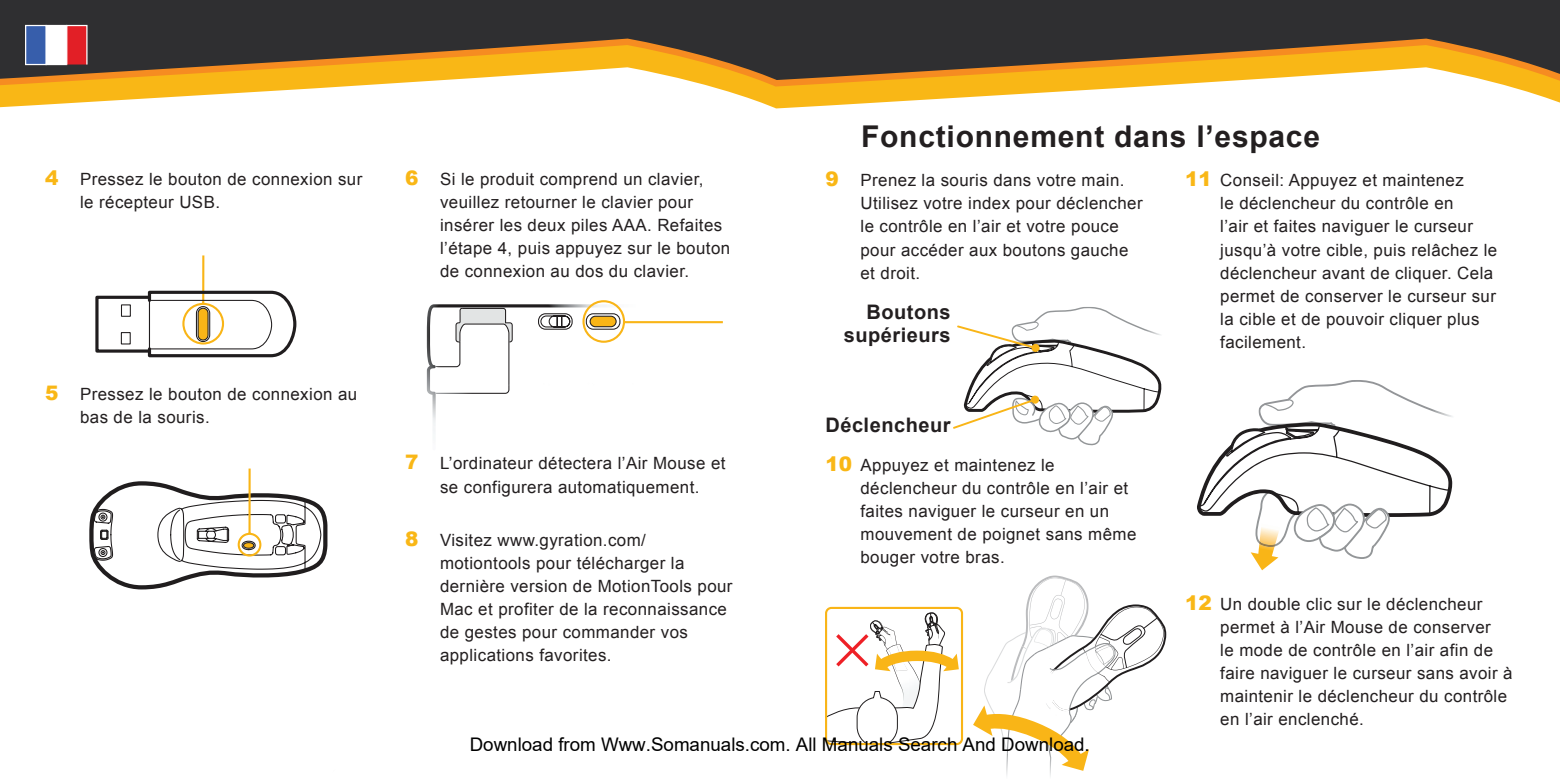
<style>
.page{position:relative;width:1560px;height:780px;background:#fff}
.page>*{position:absolute;margin:0;border:0;box-sizing:border-box;transform-origin:0 0}
.Body_Paragraph{font:700 30px "Arial";letter-spacing:.025em;color:#231f20}
.Body_Paragraph-2{font:700 20px/23px "Arial";letter-spacing:.025em;color:#231f20;text-align:right}
.t1{font:900 20px "Arial";color:#f9b716}
.t2{font:18.75px "Arial";color:#000}
.French_Numbered_Sect{font:17px/23px "Arial";letter-spacing:.025em;color:#231f20}
</style>
<div class="page">
<svg style="left:0;top:92px;width:780px;height:17px"></svg>
<div style="left:0;top:0;width:780px;height:35px;background:#2f2f31"></div>
<svg style="left:780px;top:92px;width:779px;height:17px"></svg>
<div style="left:780px;top:0;width:779px;height:35px;background:#2f2f31"></div>
<svg style="left:0;top:35px;width:1559px;height:57px;background:#a68441"></svg>
<div style="left:46px;top:26px;width:21px;height:38px;background:#fff"></div>
<div style="left:26px;top:26px;width:20px;height:38px;background:#375eab"></div>
<div style="left:25px;top:25px;width:22px;height:40px;border:1px solid #fff"></div>
<div style="left:67px;top:26px;width:20px;height:38px;background:#e21f26"></div>
<div style="left:66px;top:25px;width:21px;height:40px;border:1px solid #fff"></div>
<div style="left:95px;top:296px;width:56px;height:56px;border:3px solid #201d1e"></div>
<svg style="left:120px;top:255px;width:177px;height:103px"></svg>
<svg style="left:89px;top:468px;width:239px;height:122px"></svg>
<img style="left:427px;top:304px;width:110px;height:130px">
<svg style="left:537px;top:300px;width:186px;height:43px"></svg>
<img style="left:1034px;top:307px;width:92px;height:14px">
<svg style="left:953px;top:321px;width:209px;height:125px"></svg>
<svg style="left:1030px;top:395px;width:9px;height:9px"></svg>
<img style="left:1258px;top:380px;width:195px;height:113px">
<svg style="left:1263px;top:399px;width:30px;height:12px"></svg>
<svg style="left:1197px;top:422px;width:254px;height:148px"></svg>
<svg style="left:825px;top:607px;width:137px;height:138px"></svg>
<img style="left:1027px;top:575px;width:61px;height:27px">
<img style="left:1029px;top:577px;width:55px;height:25px">
<img style="left:1029px;top:595px;width:39px;height:7px">
<img style="left:1060px;top:579px;width:5px;height:17px">
<img style="left:1050px;top:598px;width:12px;height:4px">
<svg style="left:973px;top:602px;width:193px;height:168px"></svg>
<p class="t1" style="left:45px;top:163px;width:15px">4</p>
<p class="French_Numbered_Sect" style="left:80px;top:167px;width:284px">Pressez le bouton de connexion sur le récepteur USB.</p>
<p class="t1" style="left:45px;top:378px;width:15px">5</p>
<p class="French_Numbered_Sect" style="left:80px;top:382px;width:279px">Pressez le bouton de connexion au bas de la souris.</p>
<p class="t1" style="left:405px;top:163px;width:15px">6</p>
<p class="French_Numbered_Sect" style="left:440px;top:167px;width:292px">Si le produit comprend un clavier, veuillez retourner le clavier pour insérer les deux piles AAA. Refaites l’étape 4, puis appuyez sur le bouton de connexion au dos du clavier.</p>
<p class="Body_Paragraph" style="left:861px;top:116px;width:460px">Fonctionnement dans l’espace</p>
<p class="t1" style="left:825px;top:164px;width:15px">9</p>
<p class="French_Numbered_Sect" style="left:860px;top:169px;width:284px">Prenez la souris dans votre main.<br>Utilisez votre index pour déclencher le contrôle en l’air et votre pouce pour accéder aux boutons gauche et droit.</p>
<p class="Body_Paragraph-2" style="left:843px;top:301px;width:108px">Boutons supérieurs</p>
<p class="t1" style="left:1185px;top:164px;width:28px">11</p>
<p class="French_Numbered_Sect" style="left:1220px;top:169px;width:278px">Conseil: Appuyez et maintenez<br>le déclencheur du contrôle en<br>l’air et faites naviguer le curseur jusqu’à votre cible, puis relâchez le déclencheur avant de cliquer. Cela permet de conserver le curseur sur la cible et de pouvoir cliquer plus facilement.</p>
<p class="t1" style="left:405px;top:448px;width:15px">7</p>
<p class="t1" style="left:405px;top:524px;width:15px">8</p>
<p class="French_Numbered_Sect" style="left:440px;top:452px;width:287px">L’ordinateur détectera l’Air Mouse et se configurera automatiquement.</p>
<p class="French_Numbered_Sect" style="left:440px;top:528px;width:294px">Visitez www.gyration.com/ motiontools pour télécharger la dernière version de MotionTools pour<br>Mac et profiter de la reconnaissance de gestes pour commander vos applications favorites.</p>
<p class="Body_Paragraph-2" style="left:825px;top:414px;width:127px">Déclencheur</p>
<p class="t1" style="left:825px;top:449px;width:28px">10</p>
<p class="French_Numbered_Sect" style="left:860px;top:453px;width:277px">Appuyez et maintenez le déclencheur du contrôle en l’air et faites naviguer le curseur en un mouvement de poignet sans même bouger votre bras.</p>
<p class="t2" style="left:469px;top:734px;width:621px">Download from Www.Somanuals.com. All Manuals Search And Download.</p>
<p class="t1" style="left:1185px;top:588px;width:28px">12</p>
<p class="French_Numbered_Sect" style="left:1220px;top:592px;width:294px">Un double clic sur le déclencheur permet à l’Air Mouse de conserver<br>le mode de contrôle en l’air afin de faire naviguer le curseur sans avoir à maintenir le déclencheur du contrôle en l’air enclenché.</p>
</div>
